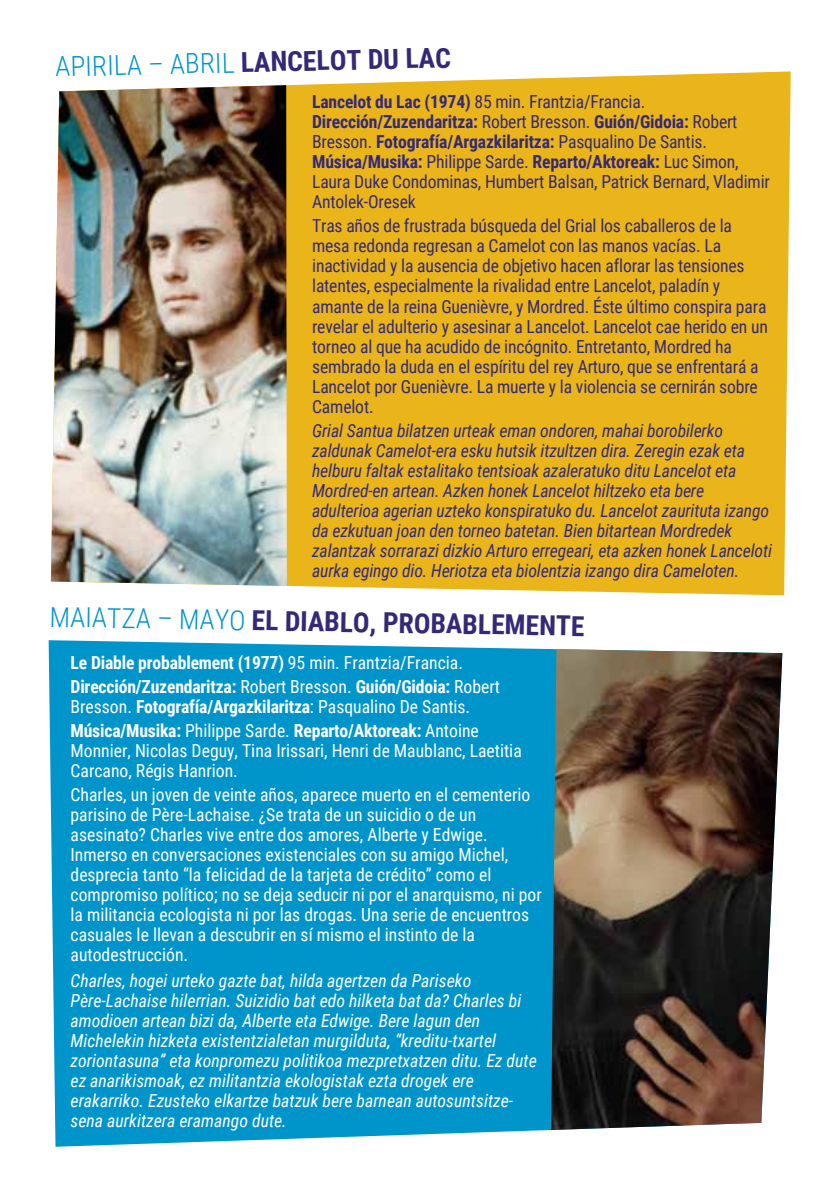
<style>
.page{position:relative;width:840px;height:1191px;background:#fff}
.page>*{position:absolute;margin:0;border:0;box-sizing:border-box;transform-origin:0 0}
.t1{font:700 27.6px "Roboto Condensed";color:#352977}
.t2{font:300 27.6px "Roboto Condensed";color:#0095ca}
.t3{font:18px/20px "Roboto Condensed";letter-spacing:-.01em;color:#352977}
.t4{font:18px/20px "Roboto Condensed";color:#fff}
.t5{font:italic 18px/20px "Roboto Condensed";letter-spacing:-.01em;color:#352977}
.t6{font:italic 18px/20px "Roboto Condensed";color:#fff}
.t7{font:700 18px/24px "Roboto Condensed";letter-spacing:-.01em;color:#fff}
.s1{font-weight:700;color:#352977}
.s2{font-weight:700}
.s3{font-weight:300;color:#0095ca}
.s4{font-weight:400}
</style>
<div class="page">
<div style="left:49px;top:640px;width:502px;height:506px;background:#0095ca"></div>
<img style="left:551px;top:649px;width:231px;height:481px">
<div style="left:287px;top:71px;width:503px;height:524px;background:#e9b51a"></div>
<img style="left:51px;top:85px;width:236px;height:501px">
<h1 class="t2" style="left:55px;top:47px;width:397px;rotate:-1deg">APIRILA – ABRIL <span class="s1">LANCELOT DU LAC</span></h1>
<p class="t3" style="left:312px;top:91px;width:459px"><span class="s2">Lancelot du Lac (1974)</span> 85 min. Frantzia/Francia.<br><span class="s2">Dirección/Zuzendaritza:</span> Robert Bresson. <span class="s2">Guión/Gidoia:</span> Robert Bresson. <span class="s2">Fotografía/Argazkilaritza:</span> Pasqualino De Santis.<br><span class="s2">Música/Musika:</span> Philippe Sarde. <span class="s2">Reparto/Aktoreak:</span> Luc Simon, Laura Duke Condominas, Humbert Balsan, Patrick Bernard, Vladimir Antolek-Oresek</p>
<p class="t3" style="left:312px;top:215px;width:457px">Tras años de frustrada búsqueda del Grial los caballeros de la mesa redonda regresan a Camelot con las manos vacías. La inactividad y la ausencia de objetivo hacen aflorar las tensiones latentes, especialmente la rivalidad entre Lancelot, paladín y amante de la reina Guenièvre, y Mordred. Éste último conspira para revelar el adulterio y asesinar a Lancelot. Lancelot cae herido en un torneo al que ha acudido de incógnito. Entretanto, Mordred ha sembrado la duda en el espíritu del rey Arturo, que se enfrentará a Lancelot por Guenièvre. La muerte y la violencia se cernirán sobre Camelot.</p>
<p class="t5" style="left:312px;top:419px;width:461px">Grial Santua bilatzen urteak eman ondoren, mahai borobilerko zaldunak Camelot-era esku hutsik itzultzen dira. Zeregin ezak eta helburu faltak estalitako tentsioak azaleratuko ditu Lancelot eta Mordred-en artean. Azken honek Lancelot hiltzeko eta bere adulterioa agerian uzteko konspiratuko du. Lancelot zaurituta izango da ezkutuan joan den torneo batetan. Bien bitartean Mordredek zalantzak sorrarazi dizkio Arturo erregeari, eta azken honek Lanceloti aurka egingo dio. Heriotza eta biolentzia izango dira Cameloten.</p>
<h1 class="t1" style="left:50px;top:597px;width:536px;rotate:1deg"><span class="s3">MAIATZA – MAYO</span> EL DIABLO, PROBABLEMENTE</h1>
<p class="t7" style="left:71px;top:650px;width:430px">Le Diable probablement (1977) <span class="s4">95 min. Frantzia/Francia.<br></span>Dirección/Zuzendaritza: <span class="s4">Robert Bresson.</span> Guión/Gidoia: <span class="s4">Robert</span></p>
<p class="t7" style="left:71px;top:694px;width:409px"><span class="s4">Bresson.</span> Fotografía/Argazkilaritza<span class="s4">: Pasqualino De Santis.<br></span>Música/Musika: <span class="s4">Philippe Sarde.</span> Reparto/Aktoreak: <span class="s4">Antoine</span></p>
<p class="t4" style="left:71px;top:740px;width:452px">Monnier, Nicolas Deguy, Tina Irissari, Henri de Maublanc, Laetitia<br>Carcano, Régis Hanrion.</p>
<p class="t4" style="left:71px;top:784px;width:472px">Charles, un joven de veinte años, aparece muerto en el cementerio parisino de Père-Lachaise. ¿Se trata de un suicidio o de un asesinato? Charles vive entre dos amores, Alberte y Edwige.<br>Inmerso en conversaciones existenciales con su amigo Michel, desprecia tanto “la felicidad de la tarjeta de crédito” como el compromiso político; no se deja seducir ni por el anarquismo, ni por la militancia ecologista ni por las drogas. Una serie de encuentros casuales le llevan a descubrir en sí mismo el instinto de la autodestrucción.</p>
<p class="t6" style="left:71px;top:970px;width:467px">Charles, hogei urteko gazte bat, hilda agertzen da Pariseko Père-Lachaise hilerrian. Suizidio bat edo hilketa bat da? Charles bi amodioen artean bizi da, Alberte eta Edwige. Bere lagun den Michelekin hizketa existentzialetan murgilduta, “kreditu-txartel zoriontasuna” eta konpromezu politikoa mezpretxatzen ditu. Ez dute ez anarikismoak, ez militantzia ekologistak ezta drogek ere erakarriko. Ezusteko elkartze batzuk bere barnean autosuntsitze&shy;sena aurkitzera eramango dute.</p>
</div>
